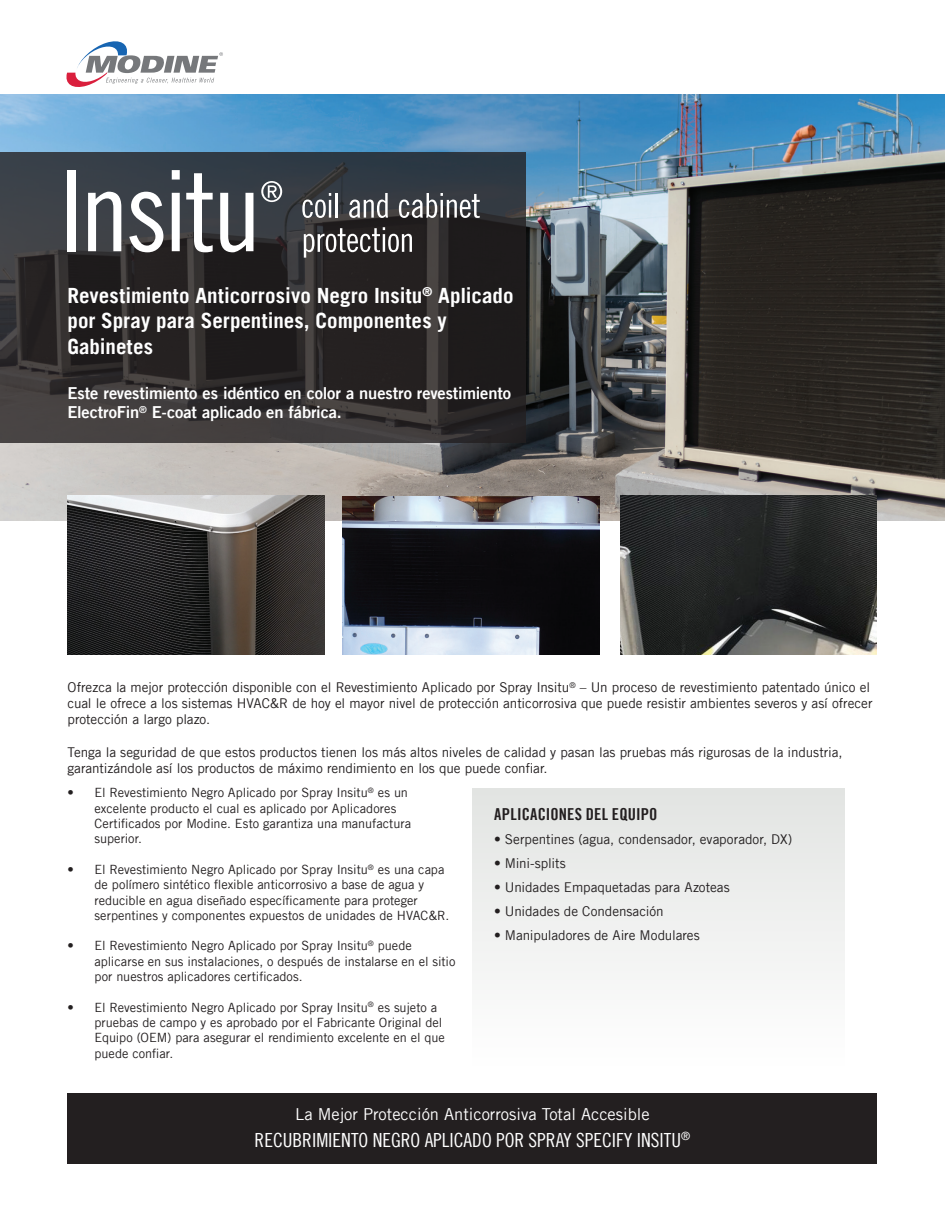
<style>
.page{position:relative;width:945px;height:1215px;background:#fff}
.page>*{position:absolute;margin:0;border:0;box-sizing:border-box;transform-origin:0 0}
.t1{font:700 21px/25.2px "Trade Gothic LT";color:#fff}
.t2{font:19.5px "Trade Gothic LT Cond Eighteen";color:#fff}
.t3{font:16.5px/19.8px "Trade Gothic LT Bold Two";letter-spacing:-.01em;color:#fff}
.t4{font:16.5px "Trade Gothic LT";color:#fff}
.t5{font:16.5px "Trade Gothic LT Bold Cond Twenty";letter-spacing:.01em;color:#231f20}
.t6{font:13.5px/16.2px "Trade Gothic LT";letter-spacing:-.005em;color:#231f20}
.t7{font:12.75px/15.3px "Trade Gothic LT";color:#231f20}
</style>
<div class="page">
<div style="left:68px;top:1094px;width:810px;height:70px;background:#231f20"></div>
<img style="left:0;top:94px;width:945px;height:426px">
<svg style="left:66px;top:41px;width:157px;height:46px"></svg>
<svg style="left:0;top:152px;width:525px;height:291px;background:#2e2d2f"></svg>
<div style="left:68px;top:170px;width:8px;height:81px;background:#fff"></div>
<svg style="left:88px;top:192px;width:33px;height:59px"></svg>
<svg style="left:129px;top:192px;width:34px;height:60px"></svg>
<svg style="left:172px;top:170px;width:8px;height:81px"></svg>
<svg style="left:186px;top:173px;width:27px;height:79px"></svg>
<svg style="left:220px;top:193px;width:33px;height:59px"></svg>
<svg style="left:261px;top:181px;width:21px;height:21px"></svg>
<svg style="left:302px;top:193px;width:29px;height:25px"></svg>
<hr style="left:335px;top:193px;width:3px;height:25px;background:#fff">
<svg style="left:349px;top:193px;width:39px;height:25px"></svg>
<svg style="left:399px;top:193px;width:81px;height:25px"></svg>
<svg style="left:304px;top:227px;width:108px;height:31px"></svg>
<img style="left:342px;top:496px;width:257px;height:159px">
<img style="left:68px;top:495px;width:256px;height:160px">
<img style="left:621px;top:496px;width:255px;height:159px">
<div style="left:472px;top:788px;width:373px;height:278px;background:linear-gradient(to right,#f0f1f0,#f0f1f0)"></div>
<h1 class="t1" style="left:68px;top:283px;width:448px">Revestimiento Anticorrosivo Negro Insitu<sup>®</sup> Aplicado por Spray para Serpentines, Componentes y<br>Gabinetes</h1>
<p class="t3" style="left:68px;top:383px;width:445px">Este revestimiento es idéntico en color a nuestro revestimiento<br>ElectroFin<sup>®</sup> E-coat aplicado en fábrica.</p>
<p class="t6" style="left:67px;top:679px;width:807px">Ofrezca la mejor protección disponible con el Revestimiento Aplicado por Spray Insitu<sup>®</sup> – Un proceso de revestimiento patentado único el cual le ofrece a los sistemas HVAC&amp;R de hoy el mayor nivel de protección anticorrosiva que puede resistir ambientes severos y así ofrecer protección a largo plazo.</p>
<p class="t6" style="left:67px;top:744px;width:777px">Tenga la seguridad de que estos productos tienen los más altos niveles de calidad y pasan las pruebas más rigurosas de la industria, garantizándole así los productos de máximo rendimiento en los que puede confiar.</p>
<p class="t5" style="left:494px;top:804px;width:165px">APLICACIONES DEL EQUIPO</p>
<p class="t6" style="left:494px;top:831px;width:300px">• Serpentines (agua, condensador, evaporador, DX)</p>
<p class="t6" style="left:494px;top:855px;width:73px">• Mini-splits</p>
<p class="t6" style="left:494px;top:879px;width:237px">• Unidades Empaquetadas para Azoteas</p>
<p class="t6" style="left:494px;top:903px;width:171px">• Unidades de Condensación</p>
<p class="t6" style="left:494px;top:927px;width:207px">• Manipuladores de Aire Modulares</p>
<p class="t7" style="left:95px;top:785px;width:318px;text-indent:-27px">• El Revestimiento Negro Aplicado por Spray Insitu<sup>®</sup> es un excelente producto el cual es aplicado por Aplicadores Certificados por Modine. Esto garantiza una manufactura superior.</p>
<p class="t7" style="left:95px;top:862px;width:356px;text-indent:-27px">• El Revestimiento Negro Aplicado por Spray Insitu<sup>®</sup> es una capa de polímero sintético flexible anticorrosivo a base de agua y reducible en agua diseñado específicamente para proteger serpentines y componentes expuestos de unidades de HVAC&amp;R.</p>
<p class="t7" style="left:95px;top:938px;width:363px;text-indent:-27px">• El Revestimiento Negro Aplicado por Spray Insitu<sup>®</sup> puede aplicarse en sus instalaciones, o después de instalarse en el sitio por nuestros aplicadores certificados.</p>
<p class="t7" style="left:95px;top:999px;width:352px;text-indent:-27px">• El Revestimiento Negro Aplicado por Spray Insitu<sup>®</sup> es sujeto a pruebas de campo y es aprobado por el Fabricante Original del Equipo (OEM) para asegurar el rendimiento excelente en el que puede confiar.</p>
<p class="t4" style="left:295px;top:1104px;width:356px">La Mejor Protección Anticorrosiva Total Accesible</p>
<h2 class="t2" style="left:255px;top:1128px;width:437px">RECUBRIMIENTO NEGRO APLICADO POR SPRAY SPECIFY INSITU<sup>®</sup></h2>
</div>
